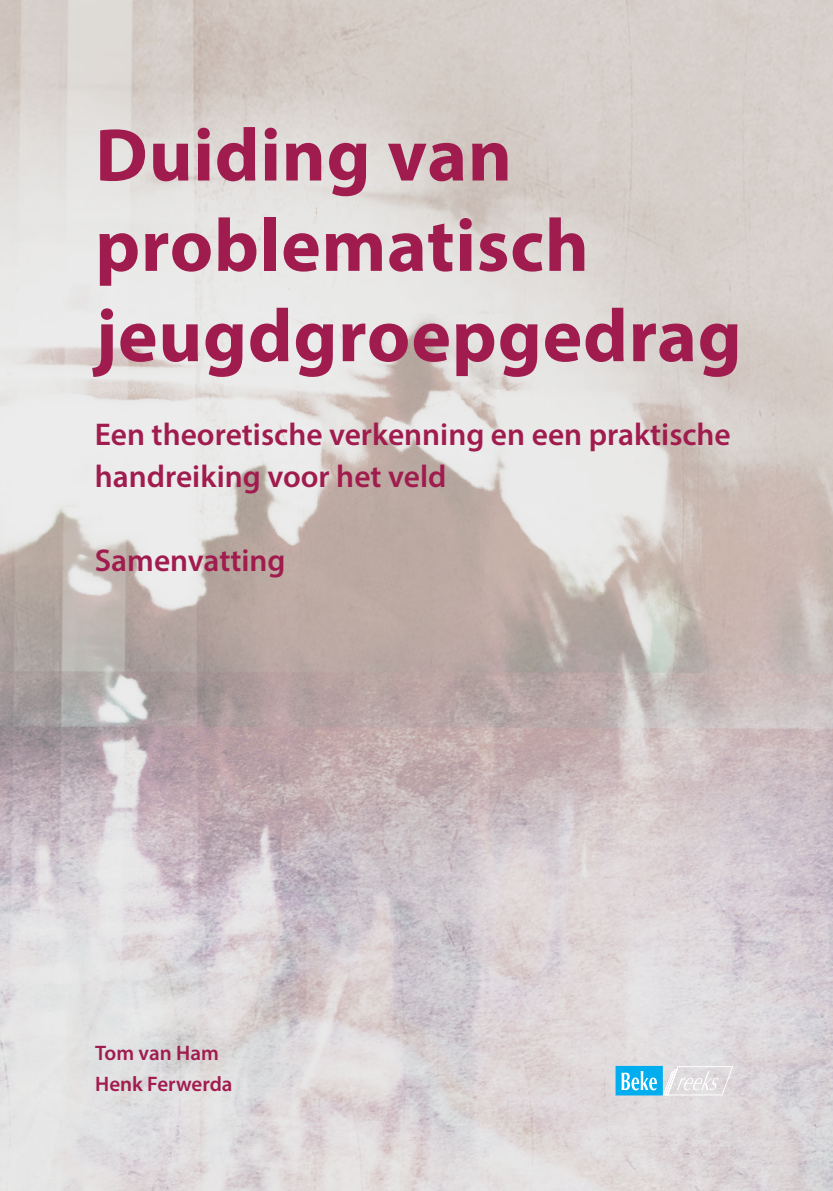
<style>
.page{position:relative;width:833px;height:1191px;background:#fff}
.page>*{position:absolute;margin:0;border:0;box-sizing:border-box;transform-origin:0 0}
.t1{font:700 75.25px/90.3px "Myriad Pro";letter-spacing:.01em;color:#a11c4e}
.t2{font:600 31.5px/42px "Myriad Pro";color:#a11c4e}
.t3{font:600 21px "Myriad Pro";color:#a11c4e}
</style>
<div class="page">
<img style="left:0;top:0;width:833px;height:1191px">
<svg style="left:615px;top:1066px;width:118px;height:29px"></svg>
<p class="t1" style="left:95px;top:107px;width:495px">Duiding van problematisch</p>
<p class="t1" style="left:95px;top:288px;width:648px">jeugdgroepgedrag</p>
<p class="t2" style="left:95px;top:413px;width:638px">Een theoretische verkenning en een praktische handreiking voor het veld</p>
<p class="t2" style="left:95px;top:539px;width:192px">Samenvatting</p>
<p class="t3" style="left:95px;top:1039px;width:125px">Tom van Ham</p>
<p class="t3" style="left:95px;top:1070px;width:139px">Henk Ferwerda</p>
</div>
